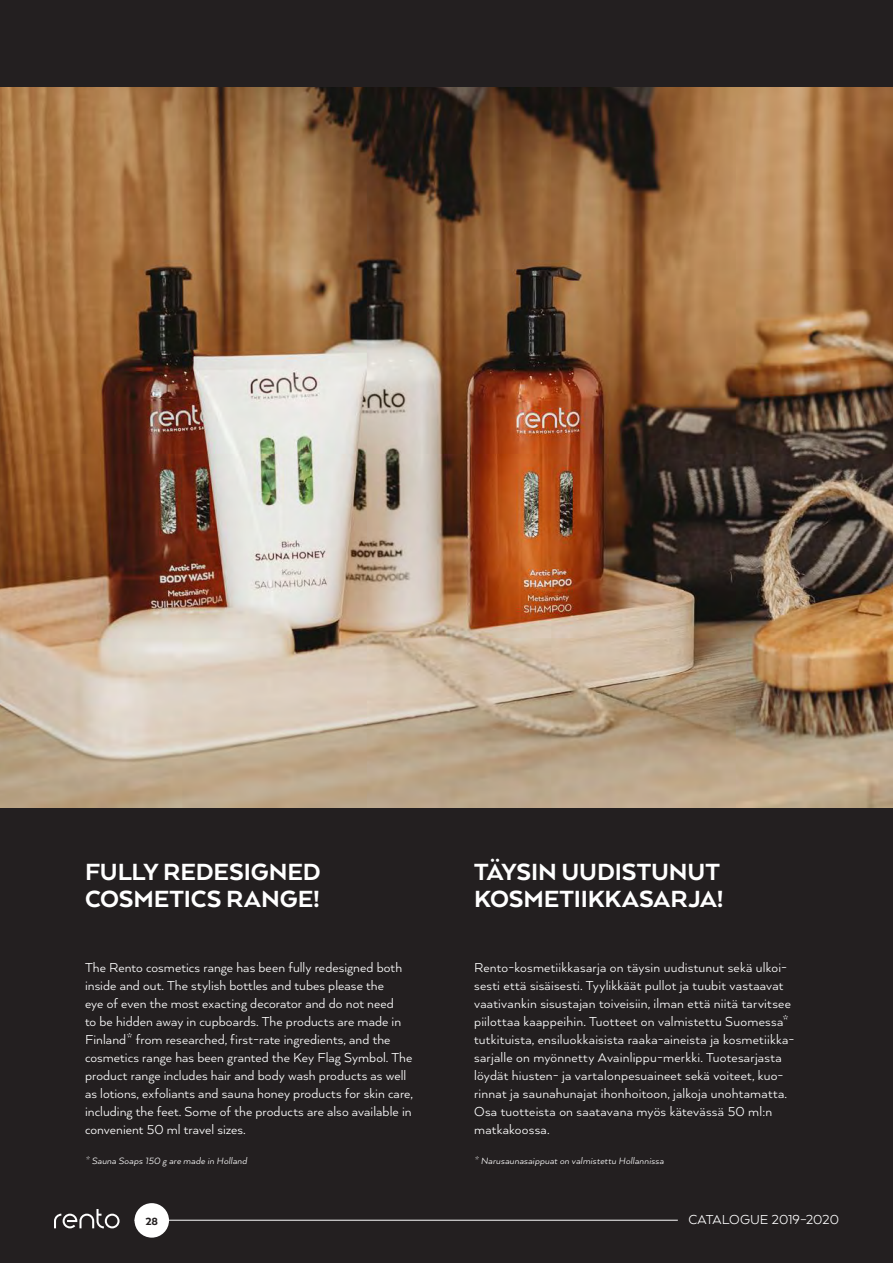
<style>
.page{position:relative;width:893px;height:1263px;background:#231f20}
.page>*{position:absolute;margin:0;border:0;box-sizing:border-box;transform-origin:0 0}
.OTSIKKO{font:800 27px/27px "Arquitecta";letter-spacing:-.005em;color:#fff}
.LEIPIS{font:15px/18px "Arquitecta";letter-spacing:.01em;color:#fff}
.LEIPIS-2{font:15px "Arquitecta";letter-spacing:-.01em;color:#fff}
.t1{font:800 12px "Arquitecta";color:#231f20}
.LEIPIS-3{font:italic 10.5px "Arquitecta";letter-spacing:.015em;color:#fff}
</style>
<div class="page">
<img style="left:0;top:87px;width:893px;height:720px">
<svg style="left:54px;top:1209px;width:66px;height:19px"></svg>
<hr style="left:135px;top:1220px;width:543px;height:1px;background:#fff">
<div style="left:135px;top:1203px;width:34px;height:34px;background:#fff;border-radius:50%"></div>
<p class="OTSIKKO" style="left:85px;top:857px;width:237px">FULLY REDESIGNED<br>COSMETICS RANGE!</p>
<p class="OTSIKKO" style="left:474px;top:857px;width:251px">TÄYSIN UUDISTUNUT<br>KOSMETIIKKASARJA!</p>
<p class="LEIPIS" style="left:85px;top:958px;width:329px">The Rento cosmetics range has been fully redesigned both inside and out. The stylish bottles and tubes please the<br>eye of even the most exacting decorator and do not need<br>to be hidden away in cupboards. The products are made in Finland* from researched, first-rate ingredients, and the cosmetics range has been granted the Key Flag Symbol. The product range includes hair and body wash products as well as lotions, exfoliants and sauna honey products for skin care, including the feet. Some of the products are also available in convenient 50 ml travel sizes.</p>
<p class="LEIPIS-3" style="left:85px;top:1155px;width:164px">* Sauna Soaps 150 g are made in Holland</p>
<p class="LEIPIS" style="left:474px;top:958px;width:320px">Rento-kosmetiikkasarja on täysin uudistunut sekä ulkoi&shy;sesti että sisäisesti. Tyylikkäät pullot ja tuubit vastaavat vaativankin sisustajan toiveisiin, ilman että niitä tarvitsee piilottaa kaappeihin. Tuotteet on valmistettu Suomessa* tutkituista, ensiluokkaisista raaka-aineista ja kosmetiikka&shy;sarjalle on myönnetty Avainlippu-merkki. Tuotesarjasta löydät hiusten- ja vartalonpesuaineet sekä voiteet, kuo&shy;rinnat ja saunahunajat ihonhoitoon, jalkoja unohtamatta.<br>Osa tuotteista on saatavana myös kätevässä 50 ml:n matkakoossa.</p>
<p class="LEIPIS-3" style="left:474px;top:1155px;width:191px">* Narusaunasaippuat on valmistettu Hollannissa</p>
<p class="t1" style="left:145px;top:1214px;width:14px">28</p>
<p class="LEIPIS-2" style="left:688px;top:1210px;width:152px">CATALOGUE 2019–2020</p>
</div>
